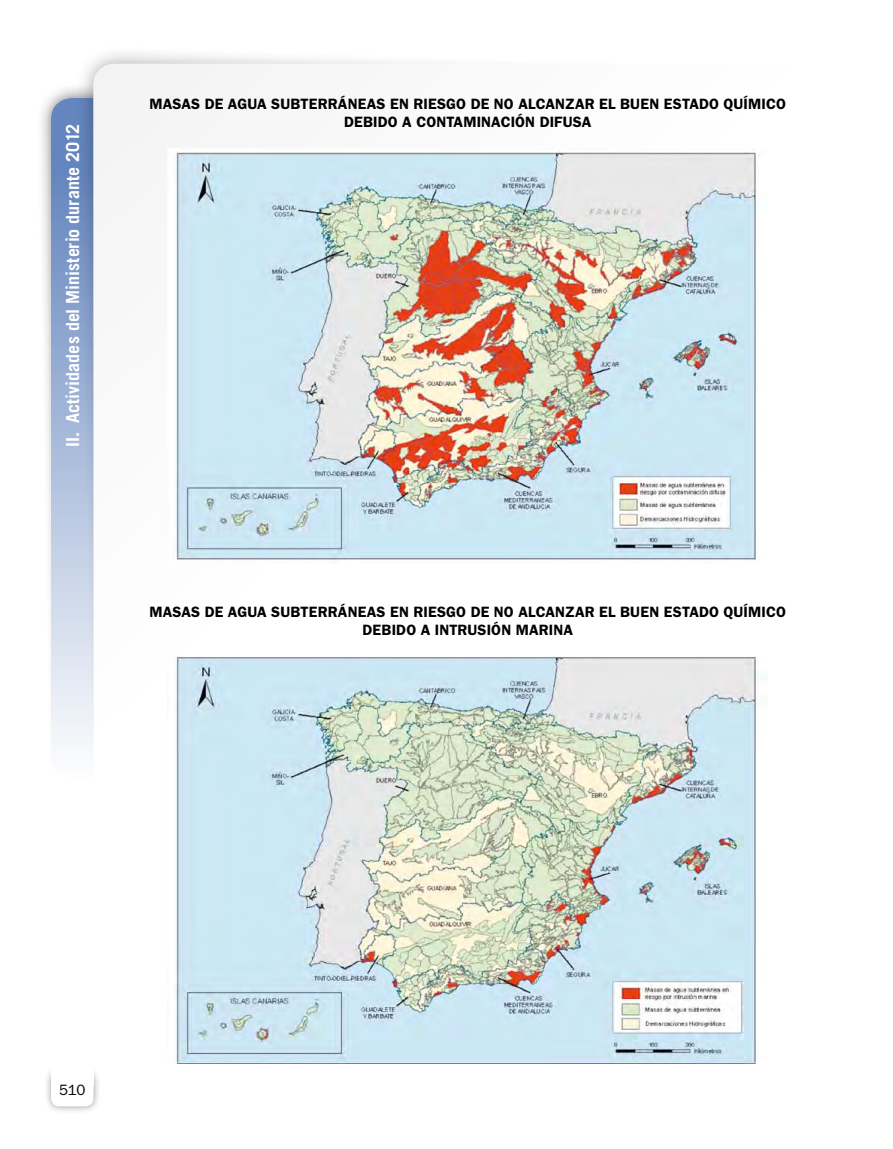
<style>
.page{position:relative;width:893px;height:1149px;background:#fff}
.page>*{position:absolute;margin:0;border:0;box-sizing:border-box;transform-origin:0 0}
.t1{font:700 18px "Trade Gothic";color:#fff}
.t2{font:600 15px/18px "Franklin Gothic";letter-spacing:.01em;color:#000;text-align:center}
.t3{font:15px "Franklin Gothic";color:#000}
</style>
<div class="page">
<div style="left:36px;top:82px;width:116px;height:691px;background:#000;opacity:.6"></div>
<div style="left:51px;top:98px;width:85px;height:680px;background:linear-gradient(to bottom,#5579b8,#fbfcfd);border-radius:21px"></div>
<div style="left:74px;top:45px;width:669px;height:923px;background:#000;opacity:.4"></div>
<div style="left:94px;top:64px;width:714px;height:969px;background:#fff;border-radius:21px"></div>
<div style="left:43px;top:1064px;width:58px;height:49px;background:#000;opacity:.4"></div>
<div style="left:51px;top:1071px;width:43px;height:35px;background:#fff;border-radius:9px"></div>
<div style="left:51px;top:1063px;width:43px;height:21px;background:#fff"></div>
<img style="left:174px;top:149px;width:582px;height:413px">
<img style="left:175px;top:656px;width:584px;height:407px">
<p class="t1" style="left:62px;top:446px;width:324px;rotate:-90deg">II. Actividades del Ministerio durante 2012</p>
<p class="t2" style="left:149px;top:95px;width:638px">MASAS DE AGUA SUBTERRÁNEAS EN RIESGO DE NO ALCANZAR EL BUEN ESTADO QUÍMICO<br>DEBIDO A CONTAMINACIÓN DIFUSA</p>
<p class="t2" style="left:149px;top:603px;width:638px">MASAS DE AGUA SUBTERRÁNEAS EN RIESGO DE NO ALCANZAR EL BUEN ESTADO QUÍMICO<br>DEBIDO A INTRUSIÓN MARINA</p>
<p class="t3" style="left:59px;top:1080px;width:28px">510</p>
</div>
